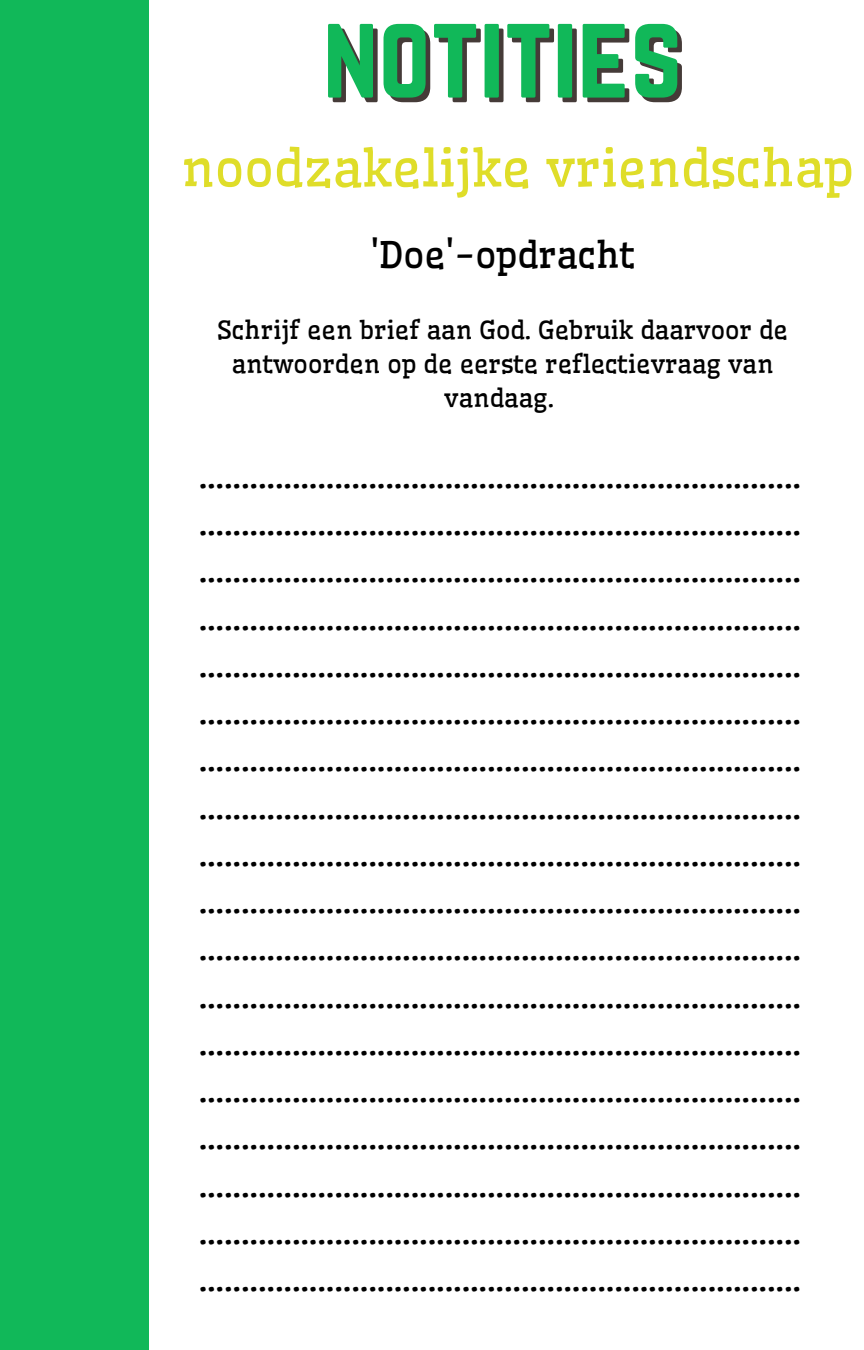
<style>
.page{position:relative;width:864px;height:1350px;background:#fff}
.page>*{position:absolute;margin:0;border:0;box-sizing:border-box;transform-origin:0 0}
.t1{font:105.3px "Norwester";color:#11b859}
.t2{font:50.62px "Wellfleet";color:#dfdd29}
.t3{font:36px "Wellfleet";color:#000}
.t4{font:33.98px/47.2px "Wellfleet";color:#000}
.t5{font:24.75px/33.8px "Wellfleet";color:#000;text-align:center}
</style>
<div class="page">
<div style="left:0;top:0;width:148px;height:1350px;background:#11b859"></div>
<h2 class="t1" style="left:323px;top:-8px;width:361px">NOTITIES</h2>
<h1 class="t2" style="left:181px;top:137px;width:674px">noodzakelijke vriendschap</h1>
<p class="t3" style="left:370px;top:233px;width:266px">'Doe'-opdracht</p>
<p class="t5" style="left:217px;top:313px;width:572px">Schrijf een brief aan God. Gebruik daarvoor de antwoorden op de eerste reflectievraag van vandaag.</p>
<h3 class="t4" style="left:199px;top:452px;width:604px">....................................................................... .......................................................................</h3>
<p class="t4" style="left:199px;top:546px;width:604px;text-align:justify">....................................................................... ....................................................................... ....................................................................... ....................................................................... ....................................................................... ....................................................................... ....................................................................... ....................................................................... ....................................................................... ....................................................................... ....................................................................... ....................................................................... ....................................................................... ....................................................................... ....................................................................... .......................................................................</p>
</div>
